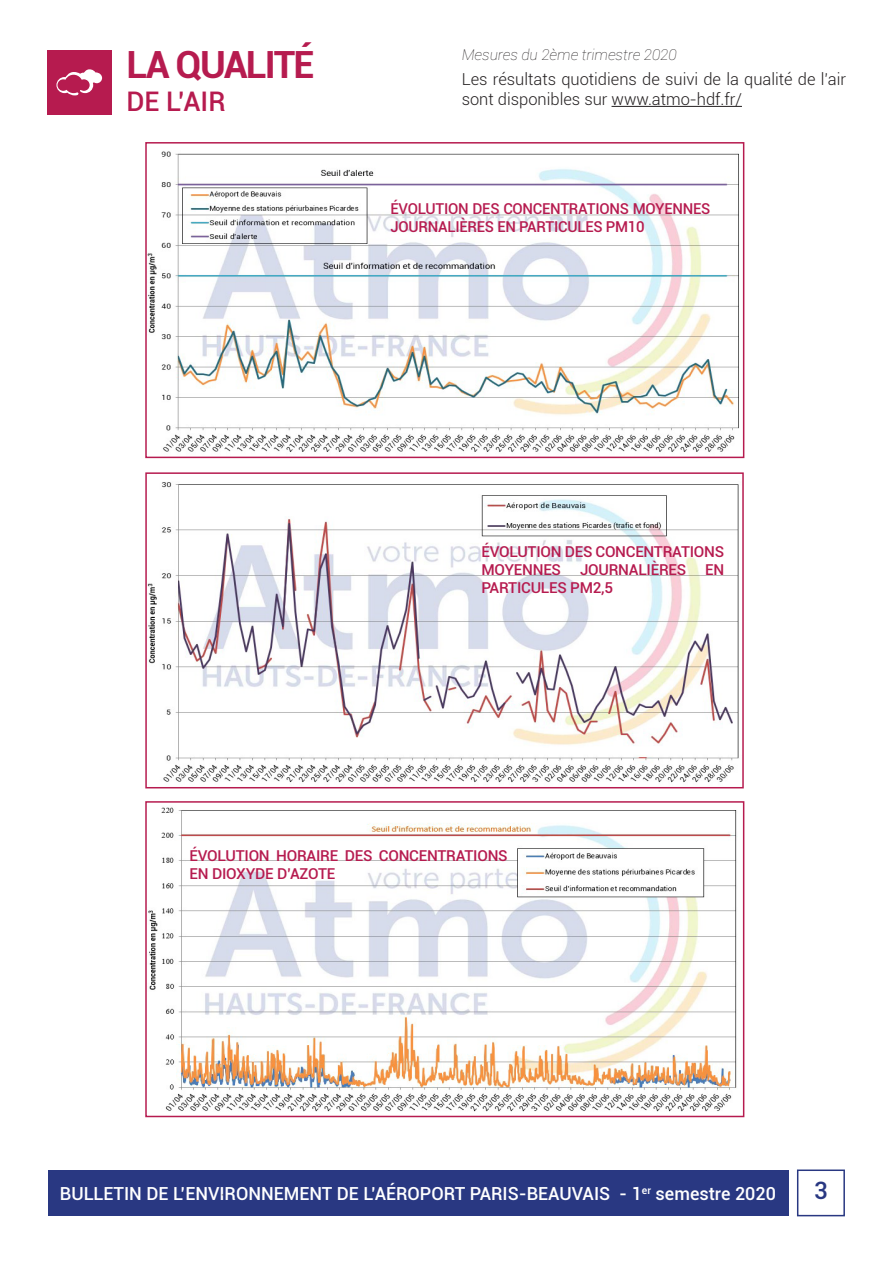
<style>
.page{position:relative;width:893px;height:1263px;background:#fff}
.page>*{position:absolute;margin:0;border:0;box-sizing:border-box;transform-origin:0 0}
.t1{font:700 37.5px "Roboto";letter-spacing:-.045em;color:#b61b4f}
.t2{font:500 27px "Roboto";color:#b61b4f}
.t3{font:500 24px "Roboto";color:#293882}
.t4{font:500 18px "Roboto";color:#fff}
.t5{font:300 16.5px/19.8px "Roboto";color:#231f20}
.t6{font:500 15px/18px "Roboto";letter-spacing:-.015em;color:#b61b4f}
.t7{font:italic 100 15px "Roboto";color:#231f20}
</style>
<div class="page">
<div style="left:48px;top:1170px;width:740px;height:46px;background:#293882"></div>
<div style="left:797px;top:1169px;width:48px;height:47px;border:2px solid #293882"></div>
<div style="left:47px;top:50px;width:65px;height:65px;background:#b61b4f"></div>
<svg style="left:56px;top:69px;width:46px;height:26px"></svg>
<hr style="left:611px;top:106px;width:131px;height:1px;background:#231f20">
<img style="left:148px;top:151px;width:591px;height:301px">
<div style="left:145px;top:142px;width:599px;height:316px;border:2px solid #b61b4f"></div>
<img style="left:148px;top:482px;width:591px;height:301px">
<div style="left:145px;top:472px;width:599px;height:316px;border:2px solid #b61b4f"></div>
<img style="left:148px;top:807px;width:590px;height:305px">
<div style="left:145px;top:801px;width:599px;height:316px;border:2px solid #b61b4f"></div>
<h1 class="t1" style="left:126px;top:38px;width:189px">LA QUALITÉ</h1>
<h2 class="t2" style="left:126px;top:83px;width:101px">DE L’AIR</h2>
<p class="t7" style="left:462px;top:44px;width:216px">Mesures du 2ème trimestre 2020</p>
<p class="t5" style="left:462px;top:69px;width:386px">Les résultats quotidiens de suivi de la qualité de l’air sont disponibles sur www.atmo-hdf.fr/</p>
<p class="t6" style="left:390px;top:199px;width:322px">ÉVOLUTION DES CONCENTRATIONS MOYENNES<br>JOURNALIÈRES EN PARTICULES PM10</p>
<p class="t6" style="left:481px;top:542px;width:244px">ÉVOLUTION DES CONCENTRATIONS<br>MOYENNES</p>
<p class="t6" style="left:580px;top:560px;width:108px">JOURNALIÈRES</p>
<p class="t6" style="left:705px;top:560px;width:21px">EN</p>
<p class="t6" style="left:481px;top:578px;width:133px">PARTICULES PM2,5</p>
<p class="t6" style="left:190px;top:846px;width:320px">ÉVOLUTION HORAIRE DES CONCENTRATIONS<br>EN DIOXYDE D’AZOTE</p>
<p class="t4" style="left:60px;top:1181px;width:717px">BULLETIN DE L’ENVIRONNEMENT DE L’AÉROPORT PARIS-BEAUVAIS - 1<sup>er</sup> semestre 2020</p>
<h3 class="t3" style="left:814px;top:1174px;width:15px">3</h3>
</div>
